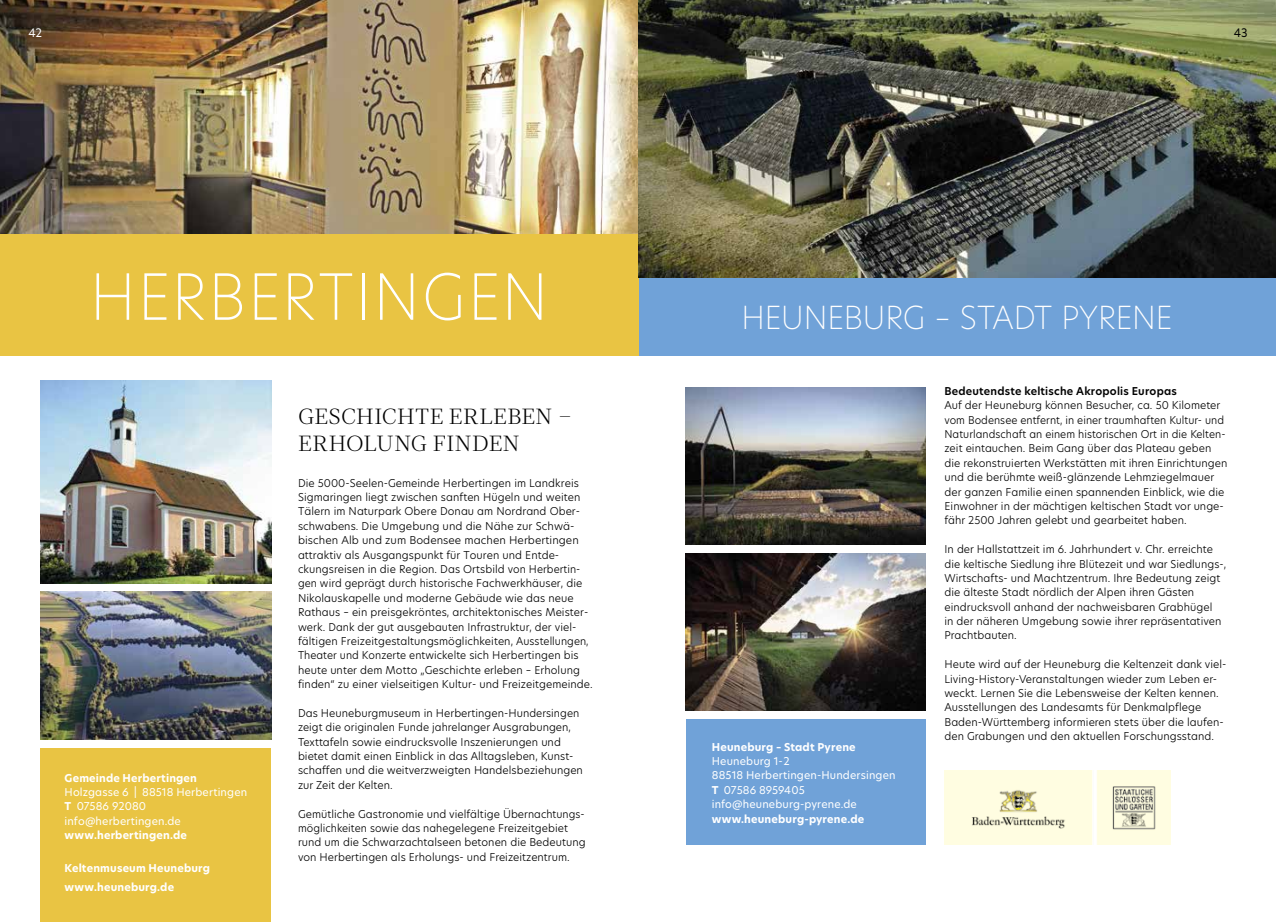
<style>
.page{position:relative;width:1276px;height:922px;background:#fff}
.page>*{position:absolute;margin:0;border:0;box-sizing:border-box;transform-origin:0 0}
.t1{font:200 62.5px "Hero New";letter-spacing:.02em;color:#fff}
.t2{font:200 31.25px "Hero New";letter-spacing:-.02em;color:#fff}
.t3{font:300 22.5px/27px "Velino Text";letter-spacing:.025em;color:#000}
.t4{font:11.62px "Hero New";color:#fff}
.t5{font:11.62px "Hero New";color:#000}
.t6{font:300 10.62px/14.4px "Hero New";letter-spacing:.005em;color:#000}
.t7{font:10.62px/14.4px "Hero New";letter-spacing:.01em;color:#fff}
.t8{font:700 10.62px/18.8px "Hero New";letter-spacing:.015em;color:#fff}
.t9{font:600 10.62px "Hero New";letter-spacing:.02em;color:#000}
.s1{font-weight:700}
</style>
<div class="page">
<img style="left:0;top:0;width:638px;height:234px">
<div style="left:638px;top:277px;width:638px;height:78px;background:#70a2d8"></div>
<div style="left:0;top:234px;width:638px;height:121px;background:#e9c443"></div>
<img style="left:638px;top:0;width:638px;height:277px">
<img style="left:686px;top:553px;width:239px;height:157px">
<img style="left:686px;top:387px;width:239px;height:157px">
<div style="left:686px;top:719px;width:239px;height:125px;background:#70a2d8"></div>
<img style="left:944px;top:770px;width:226px;height:74px">
<img style="left:41px;top:591px;width:230px;height:148px">
<img style="left:41px;top:380px;width:230px;height:203px">
<div style="left:41px;top:747px;width:230px;height:174px;background:#e9c443"></div>
<p class="t4" style="left:28px;top:25px;width:15px">42</p>
<p class="t5" style="left:1233px;top:25px;width:15px">43</p>
<h1 class="t1" style="left:89px;top:254px;width:460px">HERBERTINGEN</h1>
<p class="t8" style="left:65px;top:768px;width:134px">Gemeinde Herbertingen</p>
<p class="t7" style="left:65px;top:784px;width:184px">Holzgasse 6 | 88518 Herbertingen<br><span class="s1">T</span> 07586 92080 info@herbertingen.de</p>
<p class="t8" style="left:65px;top:825px;width:124px">www.herbertingen.de</p>
<p class="t8" style="left:65px;top:858px;width:147px">Keltenmuseum Heuneburg www.heuneburg.de</p>
<h3 class="t3" style="left:298px;top:403px;width:276px">GESCHICHTE ERLEBEN –<br>ERHOLUNG FINDEN</h3>
<p class="t6" style="left:298px;top:475px;width:296px">Die 5000-Seelen-Gemeinde Herbertingen im Landkreis Sigmaringen liegt zwischen sanften Hügeln und weiten Tälern im Naturpark Obere Donau am Nordrand Ober&shy;schwabens. Die Umgebung und die Nähe zur Schwä&shy;bischen Alb und zum Bodensee machen Herbertingen attraktiv als Ausgangspunkt für Touren und Entde&shy;ckungsreisen in die Region. Das Ortsbild von Herbertin&shy;gen wird geprägt durch historische Fachwerkhäuser, die Nikolauskapelle und moderne Gebäude wie das neue Rathaus – ein preisgekröntes, architektonisches Meister&shy;werk. Dank der gut ausgebauten Infrastruktur, der viel&shy;fältigen Freizeitgestaltungsmöglichkeiten, Ausstellungen, Theater und Konzerte entwickelte sich Herbertingen bis heute unter dem Motto „Geschichte erleben – Erholung finden“ zu einer vielseitigen Kultur- und Freizeitgemeinde.</p>
<p class="t6" style="left:298px;top:705px;width:286px">Das Heuneburgmuseum in Herbertingen-Hundersingen zeigt die originalen Funde jahrelanger Ausgrabungen, Texttafeln sowie eindrucksvolle Inszenierungen und bietet damit einen Einblick in das Alltagsleben, Kunst&shy;schaffen und die weitverzweigten Handelsbeziehungen zur Zeit der Kelten.</p>
<p class="t6" style="left:298px;top:806px;width:289px">Gemütliche Gastronomie und vielfältige Übernachtungs&shy;möglichkeiten sowie das nahegelegene Freizeitgebiet rund um die Schwarzachtalseen betonen die Bedeutung von Herbertingen als Erholungs- und Freizeitzentrum.</p>
<h2 class="t2" style="left:741px;top:296px;width:433px">HEUNEBURG – STADT PYRENE</h2>
<p class="t8" style="left:712px;top:737px;width:145px">Heuneburg – Stadt Pyrene</p>
<p class="t7" style="left:712px;top:753px;width:185px">Heuneburg 1-2<br>88518 Herbertingen-Hundersingen<br><span class="s1">T</span> 07586 8959405 info@heuneburg-pyrene.de</p>
<p class="t8" style="left:712px;top:809px;width:154px">www.heuneburg-pyrene.de</p>
<p class="t9" style="left:944px;top:383px;width:234px">Bedeutendste keltische Akropolis Europas</p>
<p class="t6" style="left:944px;top:398px;width:284px">Auf der Heuneburg können Besucher, ca. 50 Kilometer vom Bodensee entfernt, in einer traumhaften Kultur- und Naturlandschaft an einem historischen Ort in die Kelten&shy;zeit eintauchen. Beim Gang über das Plateau geben die rekonstruierten Werkstätten mit ihren Einrichtungen und die berühmte weiß-glänzende Lehmziegelmauer der ganzen Familie einen spannenden Einblick, wie die Einwohner in der mächtigen keltischen Stadt vor unge&shy;fähr 2500 Jahren gelebt und gearbeitet haben.</p>
<p class="t6" style="left:944px;top:541px;width:283px">In der Hallstattzeit im 6. Jahrhundert v. Chr. erreichte die keltische Siedlung ihre Blütezeit und war Siedlungs-, Wirtschafts- und Machtzentrum. Ihre Bedeutung zeigt die älteste Stadt nördlich der Alpen ihren Gästen eindrucksvoll anhand der nachweisbaren Grabhügel<br>in der näheren Umgebung sowie ihrer repräsentativen Prachtbauten.</p>
<p class="t6" style="left:944px;top:656px;width:283px">Heute wird auf der Heuneburg die Keltenzeit dank viel-Living-History-Veranstaltungen wieder zum Leben er&shy;weckt. Lernen Sie die Lebensweise der Kelten kennen.<br>Ausstellungen des Landesamts für Denkmalpflege Baden-Württemberg informieren stets über die laufen&shy;den Grabungen und den aktuellen Forschungsstand.</p>
</div>
